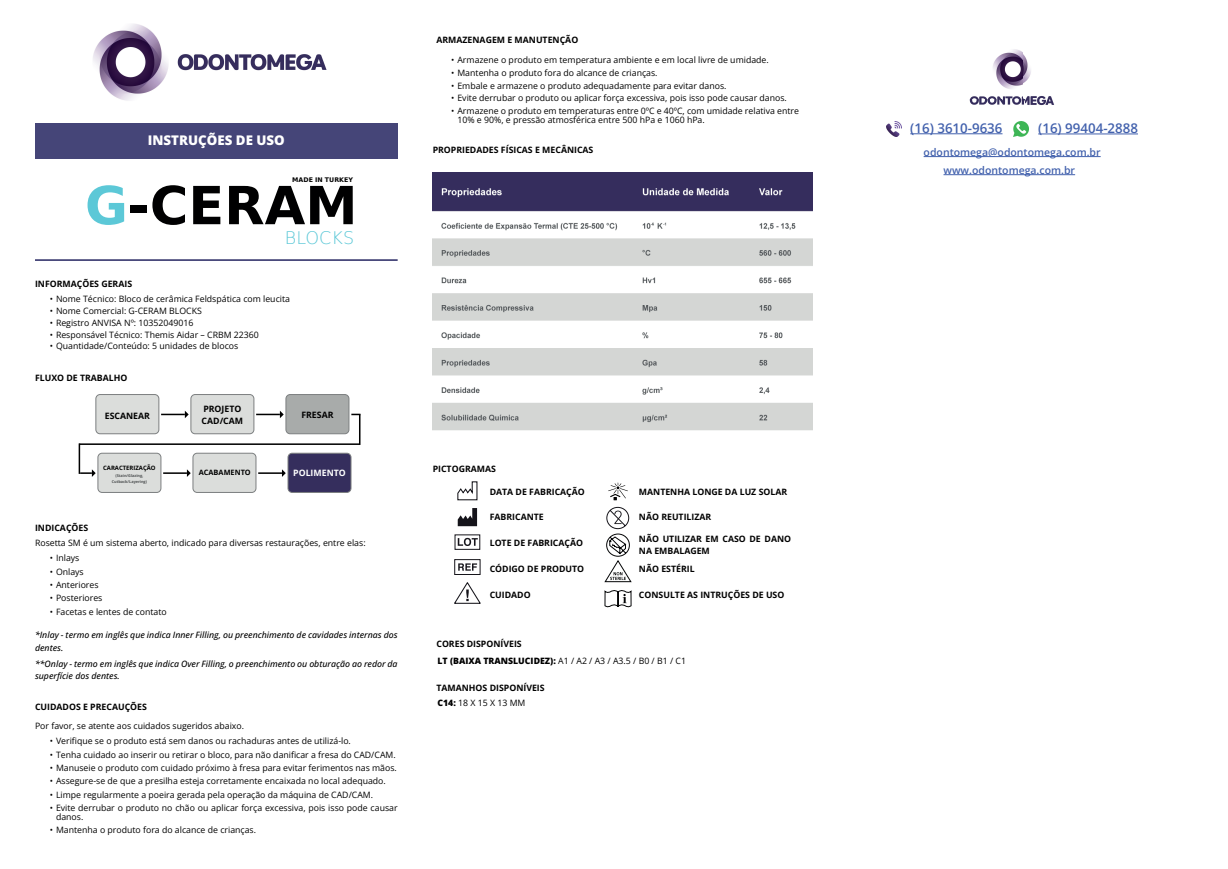
<style>
.page{position:relative;width:1228px;height:869px;background:#fff}
.page>*{position:absolute;margin:0;border:0;box-sizing:border-box;transform-origin:0 0}
.t1{font:700 52.5px "DejaVu Sans";color:#000001}
.t2{font:200 17.5px "DejaVu Sans";color:#5cc8d7}
.t3{font:600 13.3px "Open Sans";color:#4261ad}
.t4{font:800 13.3px "Open Sans";color:#fff}
.t5{font:600 10.5px "Open Sans";color:#4261ad}
.t6{font:8.75px/8.8px "Open Sans";color:#000}
.t7{font:700 8.75px/12.2px "Open Sans";color:#000}
.t8{font:italic 500 8.75px/12.2px "Open Sans";color:#000}
.t9{font:800 8.75px "Open Sans";color:#000}
.t10{font:700 8.75px "Open Sans";color:#fff}
.t11{font:700 7.35px "Open Sans";color:#000}
.t12{font:700 6.3px "DejaVu Sans";color:#000001}
.t13{font:700 5.95px "Open Sans";color:#000}
.t14{font:700 3.85px/5.9px "Open Sans";color:#4f5253;text-align:center}
.s1{color:#5cc8d7}
.s2{font-weight:400}
.s3{font-weight:800}
</style>
<div class="page">
<img style="left:93px;top:24px;width:234px;height:77px">
<hr style="left:35px;top:259px;width:363px;height:2px;background:#454578">
<div style="left:35px;top:123px;width:363px;height:35px;background:#454578"></div>
<hr style="left:923px;top:156px;width:178px;height:1px;background:#4261ad">
<img style="left:969px;top:49px;width:85px;height:56px">
<hr style="left:943px;top:174px;width:132px;height:1px;background:#4261ad">
<div style="left:96px;top:394px;width:63px;height:39px;background:#dbdddb;border-radius:4px"></div>
<div style="left:96px;top:394px;width:63px;height:40px;border:1px solid #7c7f80;border-radius:4px"></div>
<div style="left:98px;top:453px;width:63px;height:39px;background:#dbdddb;border-radius:4px"></div>
<div style="left:98px;top:453px;width:63px;height:39px;border:1px solid #7c7f80;border-radius:4px"></div>
<div style="left:191px;top:394px;width:63px;height:39px;background:#dbdddb;border-radius:4px"></div>
<div style="left:191px;top:394px;width:63px;height:40px;border:1px solid #7c7f80;border-radius:4px"></div>
<div style="left:193px;top:453px;width:63px;height:39px;background:#dbdddb;border-radius:4px"></div>
<div style="left:193px;top:453px;width:63px;height:39px;border:1px solid #7c7f80;border-radius:4px"></div>
<div style="left:288px;top:453px;width:63px;height:39px;background:#352e5d;border-radius:4px"></div>
<div style="left:288px;top:453px;width:63px;height:39px;border:1px solid #7c7f80;border-radius:4px"></div>
<div style="left:286px;top:394px;width:63px;height:39px;background:#a8abaa;border-radius:4px"></div>
<div style="left:286px;top:394px;width:63px;height:40px;border:1px solid #7c7f80;border-radius:4px"></div>
<hr style="left:161px;top:413px;width:24px;height:2px;background:#000">
<svg style="left:185px;top:411px;width:4px;height:7px"></svg>
<hr style="left:163px;top:472px;width:24px;height:2px;background:#000">
<svg style="left:187px;top:469px;width:4px;height:8px"></svg>
<svg style="left:351px;top:413px;width:9px;height:2px"></svg>
<hr style="left:79px;top:443px;width:1px;height:31px;background:#000">
<hr style="left:359px;top:414px;width:1px;height:31px;background:#000">
<hr style="left:79px;top:443px;width:281px;height:2px;background:#000">
<svg style="left:80px;top:469px;width:16px;height:8px"></svg>
<hr style="left:256px;top:413px;width:24px;height:2px;background:#000">
<svg style="left:280px;top:411px;width:4px;height:7px"></svg>
<hr style="left:258px;top:472px;width:24px;height:2px;background:#000">
<svg style="left:282px;top:469px;width:4px;height:8px"></svg>
<svg style="left:458px;top:537px;width:20px;height:9px"></svg>
<svg style="left:454px;top:582px;width:27px;height:22px"></svg>
<svg style="left:457px;top:481px;width:21px;height:19px"></svg>
<svg style="left:458px;top:508px;width:19px;height:18px"></svg>
<div style="left:454px;top:559px;width:26px;height:15px;border:1px solid #15141a"></div>
<svg style="left:458px;top:563px;width:19px;height:7px"></svg>
<svg style="left:604px;top:590px;width:28px;height:18px"></svg>
<svg style="left:604px;top:506px;width:28px;height:76px"></svg>
<svg style="left:608px;top:482px;width:20px;height:18px"></svg>
<hr style="left:1038px;top:134px;width:100px;height:1px;background:#4261ad">
<img style="left:1014px;top:122px;width:14px;height:14px">
<hr style="left:910px;top:134px;width:92px;height:1px;background:#4261ad">
<img style="left:887px;top:121px;width:14px;height:15px">
<img style="left:433px;top:172px;width:379px;height:259px">
<p class="t7" style="left:436px;top:34px;width:143px">ARMAZENAGEM E MANUTENÇÃO</p>
<h3 class="t4" style="left:148px;top:130px;width:138px">INSTRUÇÕES DE USO</h3>
<p class="t12" style="left:292px;top:174px;width:62px">MADE IN TURKEY</p>
<h1 class="t1" style="left:85px;top:162px;width:274px"><span class="s1">G</span>-CERAM</h1>
<h2 class="t2" style="left:285px;top:225px;width:71px">BLOCKS</h2>
<p class="t7" style="left:35px;top:277px;width:99px">INFORMAÇÕES GERAIS</p>
<p class="t6" style="left:50px;top:294px;width:242px">• Nome Técnico: Bloco de cerâmica Feldspática com leucita</p>
<p class="t6" style="left:50px;top:306px;width:154px">• Nome Comercial: G-CERAM BLOCKS</p>
<p class="t6" style="left:50px;top:318px;width:145px">• Registro ANVISA Nº: 10352049016</p>
<p class="t6" style="left:50px;top:329px;width:211px">• Responsável Técnico: Themis Aidar – CRBM 22360</p>
<p class="t6" style="left:50px;top:341px;width:190px">• Quantidade/Conteúdo: 5 unidades de blocos</p>
<p class="t7" style="left:35px;top:371px;width:94px">FLUXO DE TRABALHO</p>
<p class="t7" style="left:105px;top:409px;width:47px">ESCANEAR</p>
<p class="t13" style="left:103px;top:464px;width:54px">CARACTERIZAÇÃO</p>
<p class="t14" style="left:112px;top:472px;width:37px">(Stain/Glazing,<br>Cutback/Layering)</p>
<p class="t7" style="left:202px;top:402px;width:43px;line-height:12px">PROJETO<br>CAD/CAM</p>
<p class="t11" style="left:199px;top:467px;width:53px">ACABAMENTO</p>
<p class="t7" style="left:301px;top:408px;width:34px">FRESAR</p>
<p class="t10" style="left:293px;top:467px;width:54px">POLIMENTO</p>
<p class="t7" style="left:35px;top:521px;width:55px">INDICAÇÕES</p>
<p class="t6" style="left:35px;top:538px;width:332px">Rosetta SM é um sistema aberto, indicado para diversas restaurações, entre elas:</p>
<p class="t6" style="left:50px;top:553px;width:31px">• Inlays</p>
<p class="t6" style="left:50px;top:566px;width:36px">• Onlays</p>
<p class="t6" style="left:50px;top:580px;width:50px">• Anteriores</p>
<p class="t6" style="left:50px;top:593px;width:54px">• Posteriores</p>
<p class="t6" style="left:50px;top:606px;width:119px">• Facetas e lentes de contato</p>
<p class="t6" style="left:451px;top:55px;width:319px">• Armazene o produto em temperatura ambiente e em local livre de umidade.</p>
<p class="t6" style="left:451px;top:68px;width:208px">• Mantenha o produto fora do alcance de crianças.</p>
<p class="t6" style="left:451px;top:81px;width:277px">• Embale e armazene o produto adequadamente para evitar danos.</p>
<p class="t6" style="left:451px;top:94px;width:337px">• Evite derrubar o produto ou aplicar força excessiva, pois isso pode causar danos.</p>
<p class="t6" style="left:457px;top:106px;width:343px;text-indent:-6px">• Armazene o produto em temperaturas entre 0ºC e 40ºC, com umidade relativa entre<br>10% e 90%, e pressão atmosférica entre 500 hPa e 1060 hPa.</p>
<p class="t7" style="left:433px;top:143px;width:162px">PROPRIEDADES FÍSICAS E MECÂNICAS</p>
<p class="t7" style="left:433px;top:462px;width:65px">PICTOGRAMAS</p>
<p class="t7" style="left:490px;top:485px;width:97px">DATA DE FABRICAÇÃO</p>
<p class="t7" style="left:639px;top:485px;width:150px">MANTENHA LONGE DA LUZ SOLAR</p>
<p class="t7" style="left:490px;top:510px;width:56px">FABRICANTE</p>
<p class="t7" style="left:639px;top:510px;width:74px">NÃO REUTILIZAR</p>
<p class="t7" style="left:490px;top:536px;width:95px">LOTE DE FABRICAÇÃO</p>
<p class="t7" style="left:639px;top:532px;width:154px">NÃO UTILIZAR EM CASO DE DANO<br>NA EMBALAGEM</p>
<p class="t7" style="left:490px;top:562px;width:96px">CÓDIGO DE PRODUTO</p>
<p class="t7" style="left:639px;top:562px;width:57px">NÃO ESTÉRIL</p>
<p class="t7" style="left:490px;top:588px;width:43px">CUIDADO</p>
<p class="t7" style="left:639px;top:588px;width:147px">CONSULTE AS INTRUÇÕES DE USO</p>
<p class="t8" style="left:35px;top:628px;width:364px">*Inlay - termo em inglês que indica Inner Filling, ou preenchimento de cavidades internas dos dentes.</p>
<p class="t8" style="left:35px;top:657px;width:364px">**Onlay - termo em inglês que indica Over Filling, o preenchimento ou obturação ao redor da superfície dos dentes.</p>
<p class="t9" style="left:437px;top:653px;width:250px">LT (BAIXA TRANSLUCIDEZ): <span class="s2">A1 / A2 / A3 / A3.5 / B0 / B1 / C1</span></p>
<p class="t6" style="left:437px;top:698px;width:89px"><span class="s3">C14:</span> 18 X 15 X 13 MM</p>
<p class="t7" style="left:436px;top:637px;width:87px">CORES DISPONÍVEIS</p>
<p class="t7" style="left:436px;top:681px;width:110px">TAMANHOS DISPONÍVEIS</p>
<p class="t7" style="left:35px;top:700px;width:113px">CUIDADOS E PRECAUÇÕES</p>
<p class="t6" style="left:35px;top:721px;width:211px">Por favor, se atente aos cuidados sugeridos abaixo.</p>
<p class="t6" style="left:50px;top:736px;width:303px">• Verifique se o produto está sem danos ou rachaduras antes de utilizá-lo.</p>
<p class="t6" style="left:50px;top:749px;width:347px">• Tenha cuidado ao inserir ou retirar o bloco, para não danificar a fresa do CAD/CAM.</p>
<p class="t6" style="left:50px;top:763px;width:349px">• Manuseie o produto com cuidado próximo à fresa para evitar ferimentos nas mãos.</p>
<p class="t6" style="left:50px;top:776px;width:338px">• Assegure-se de que a presilha esteja corretamente encaixada no local adequado.</p>
<p class="t6" style="left:50px;top:789px;width:325px">• Limpe regularmente a poeira gerada pela operação da máquina de CAD/CAM.</p>
<p class="t6" style="left:56px;top:803px;width:343px;text-indent:-6px">• Evite derrubar o produto no chão ou aplicar força excessiva, pois isso pode causar danos.</p>
<p class="t6" style="left:50px;top:825px;width:208px">• Mantenha o produto fora do alcance de crianças.</p>
<h3 class="t3" style="left:910px;top:119px;width:94px">(16) 3610-9636</h3>
<h3 class="t3" style="left:1038px;top:119px;width:101px">(16) 99404-2888</h3>
<p class="t5" style="left:923px;top:145px;width:178px">odontomega@odontomega.com.br</p>
<p class="t5" style="left:943px;top:163px;width:133px">www.odontomega.com.br</p>
</div>
